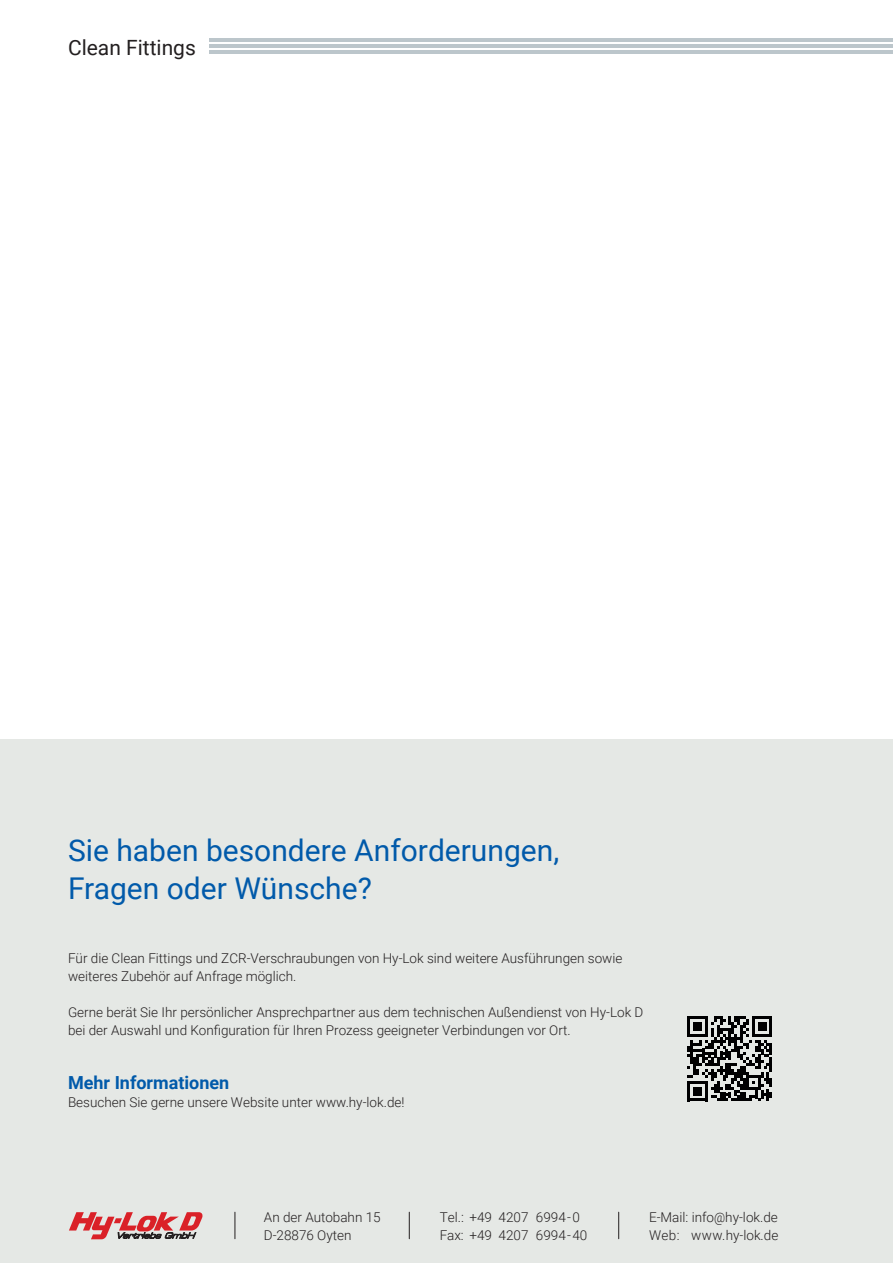
<style>
.page{position:relative;width:893px;height:1263px;background:#fff}
.page>*{position:absolute;margin:0;border:0;box-sizing:border-box;transform-origin:0 0}
.t1{font:30px/37.5px "Roboto";color:#015aaa}
.t2{font:21px "Roboto";color:#231f20}
.t3{font:700 18px "Roboto";color:#015aaa}
.t4{font:300 13.5px/17.5px "Roboto";color:#231f20}
</style>
<div class="page">
<hr style="left:96px;top:38px;width:797px;height:4px;background:#bcc6cb">
<hr style="left:96px;top:44px;width:797px;height:4px;background:#bcc6cb">
<hr style="left:96px;top:50px;width:797px;height:4px;background:#bcc6cb">
<div style="left:68px;top:33px;width:140px;height:28px;background:#fff"></div>
<div style="left:0;top:740px;width:893px;height:523px;background:#e5e8e5"></div>
<svg style="left:687px;top:1016px;width:85px;height:85px"></svg>
<svg style="left:69px;top:1212px;width:134px;height:27px"></svg>
<svg style="left:235px;top:1212px;width:1px;height:27px"></svg>
<svg style="left:409px;top:1212px;width:1px;height:27px"></svg>
<svg style="left:618px;top:1212px;width:1px;height:27px"></svg>
<h2 class="t2" style="left:68px;top:33px;width:129px">Clean Fittings</h2>
<h1 class="t1" style="left:68px;top:831px;width:493px">Sie haben besondere Anforderungen,<br>Fragen oder Wünsche?</h1>
<p class="t4" style="left:68px;top:949px;width:556px;line-height:18px">Für die Clean Fittings und ZCR-Verschraubungen von Hy-Lok sind weitere Ausführungen sowie weiteres Zubehör auf Anfrage möglich.</p>
<p class="t4" style="left:68px;top:1003px;width:577px;line-height:18px">Gerne berät Sie Ihr persönlicher Ansprechpartner aus dem technischen Außendienst von Hy-Lok D bei der Auswahl und Konfiguration für Ihren Prozess geeigneter Verbindungen vor Ort.</p>
<h3 class="t3" style="left:68px;top:1070px;width:163px">Mehr Informationen</h3>
<p class="t4" style="left:68px;top:1093px;width:338px">Besuchen Sie gerne unsere Website unter www.hy-lok.de!</p>
<p class="t4" style="left:264px;top:1208px;width:118px">An der Autobahn 15<br>D-28876 Oyten</p>
<p class="t4" style="left:440px;top:1208px;width:149px">Tel.: +49 4207 6994-0<br>Fax: +49 4207 6994-40</p>
<p class="t4" style="left:649px;top:1208px;width:131px">E-Mail: info@hy-lok.de<br>Web: www.hy-lok.de</p>
</div>
